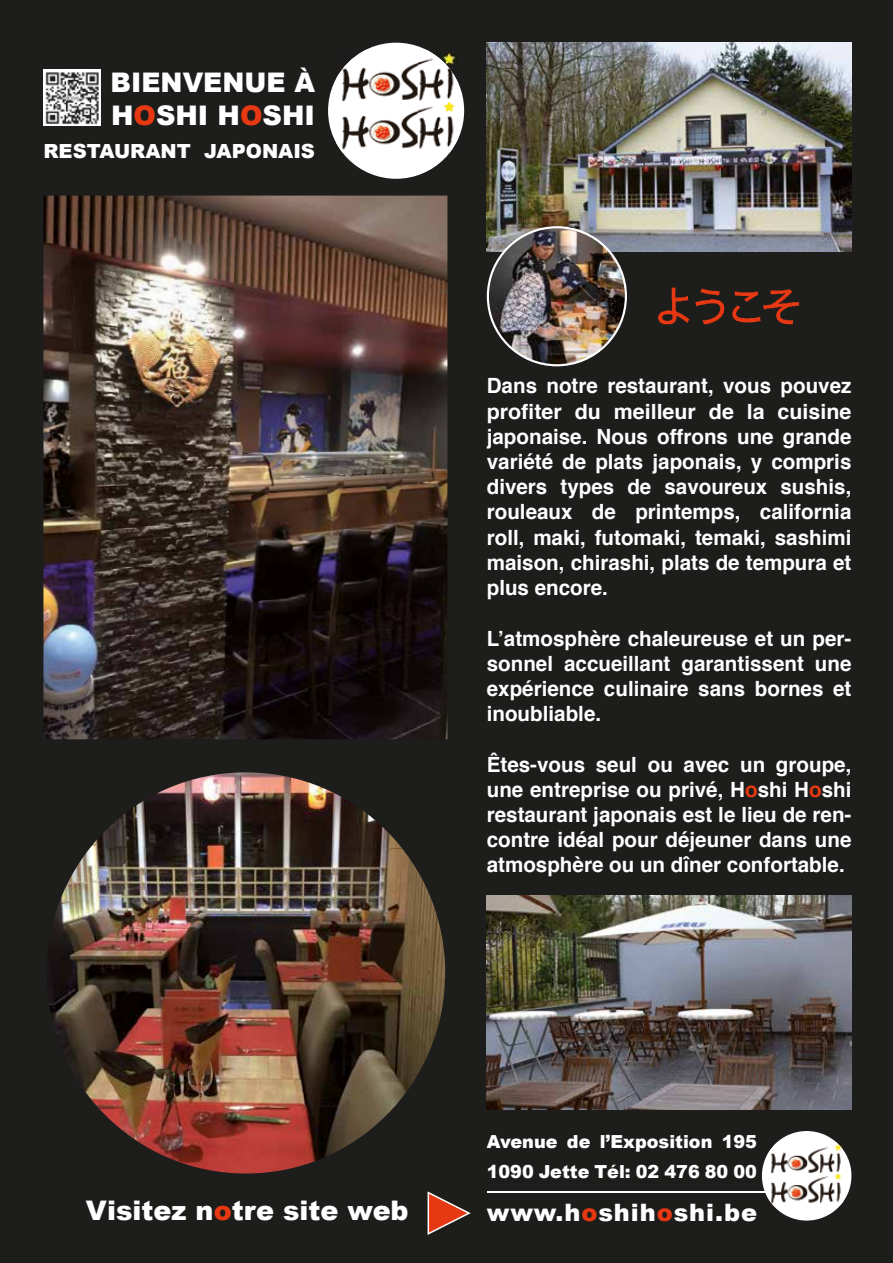
<style>
.page{position:relative;width:893px;height:1263px;background:#1d1d1b}
.page>*{position:absolute;margin:0;border:0;box-sizing:border-box;transform-origin:0 0}
.t1{font:900 27px/33px "Arial";color:#fff}
.t2{font:900 24px "Arial";letter-spacing:.04em;color:#fff}
.t3{font:700 21px/25.2px "Helvetica";color:#fff;text-align:justify}
.t4{font:900 19.5px "Arial";color:#fff}
.t5{font:900 18px/30px "Arial";color:#fff}
.s1{color:#e63812}
</style>
<div class="page">
<div style="left:762px;top:1131px;width:89px;height:89px;background:#fff;border-radius:50%"></div>
<img style="left:487px;top:43px;width:364px;height:209px">
<img style="left:487px;top:896px;width:364px;height:213px">
<img style="left:487px;top:226px;width:140px;height:140px">
<hr style="left:487px;top:1191px;width:279px;height:2px;background:#fff">
<svg style="left:428px;top:1191px;width:43px;height:44px"></svg>
<img style="left:658px;top:287px;width:141px;height:38px">
<img style="left:768px;top:1142px;width:75px;height:63px">
<img style="left:49px;top:772px;width:396px;height:401px">
<div style="left:328px;top:43px;width:136px;height:136px;background:#fff;border-radius:50%"></div>
<img style="left:336px;top:51px;width:122px;height:101px">
<img style="left:43px;top:69px;width:57px;height:56px">
<img style="left:43px;top:196px;width:404px;height:543px">
<p class="t1" style="left:111px;top:65px;width:206px">BIENVENUE À<br>H<span class="s1">O</span>SHI H<span class="s1">O</span>SHI</p>
<p class="t4" style="left:43px;top:137px;width:273px">RESTAURANT JAPONAIS</p>
<p class="t3" style="left:487px;top:374px;width:366px">Dans notre restaurant, vous pouvez profiter du meilleur de la cuisine japonaise. Nous offrons une grande variété de plats japonais, y compris divers types de savoureux sushis, rouleaux de printemps, california roll, maki, futomaki, temaki, sashimi maison, chirashi, plats de tempura et plus encore.</p>
<p class="t3" style="left:487px;top:626px;width:366px">L’atmosphère chaleureuse et un per&shy;sonnel accueillant garantissent une expérience culinaire sans bornes et inoubliable.</p>
<p class="t3" style="left:487px;top:752px;width:366px">Êtes-vous seul ou avec un groupe, une entreprise ou privé, H<span class="s1">o</span>shi H<span class="s1">o</span>shi restaurant japonais est le lieu de ren&shy;contre idéal pour déjeuner dans une atmosphère ou un dîner confortable.</p>
<p class="t1" style="left:86px;top:1193px;width:324px">Visitez n<span class="s1">o</span>tre site web</p>
<p class="t5" style="left:487px;top:1126px;width:272px">Avenue de l’Exposition 195<br>1090 Jette Tél: 02 476 80 00</p>
<p class="t2" style="left:487px;top:1194px;width:272px">www.h<span class="s1">o</span>shih<span class="s1">o</span>shi.be</p>
</div>
